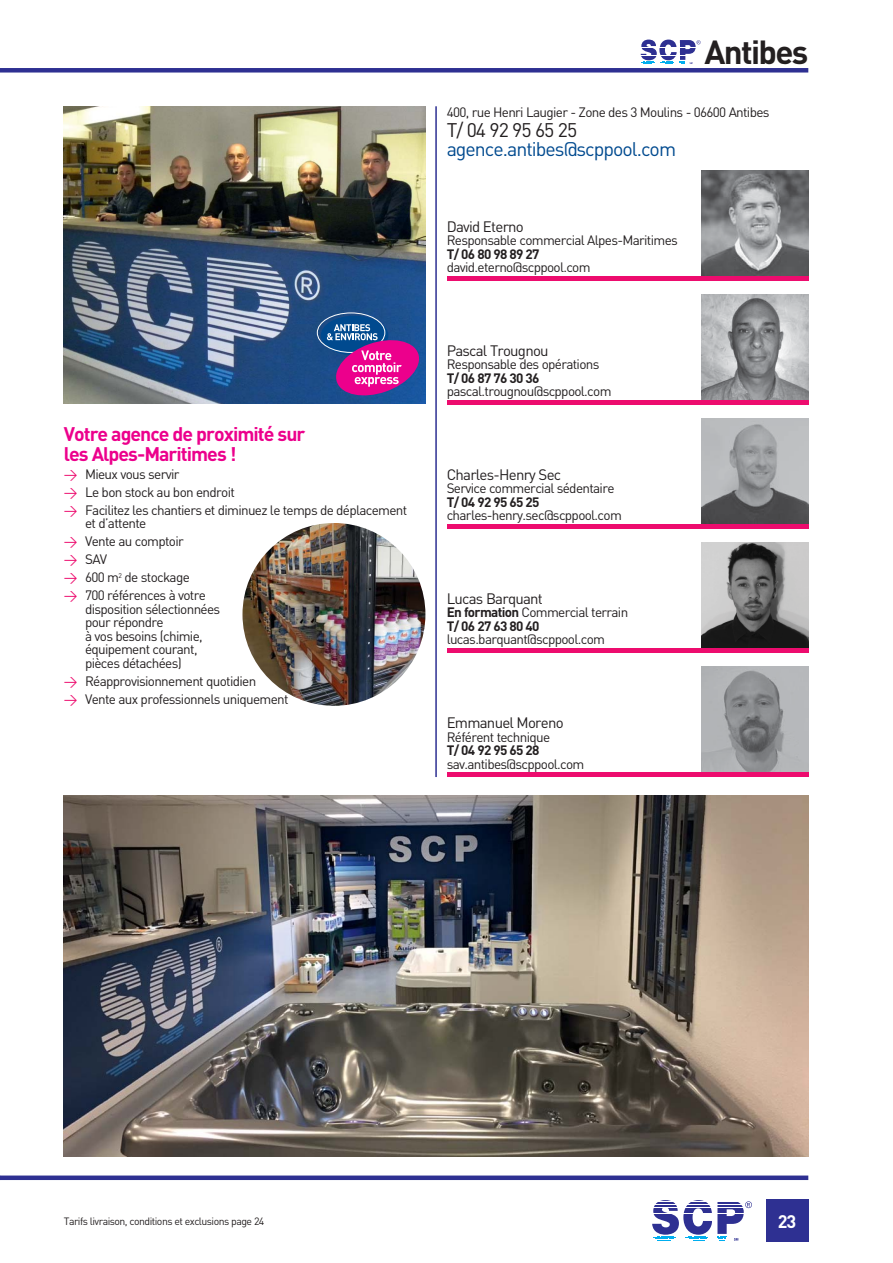
<style>
.page{position:relative;width:893px;height:1263px;background:#fff}
.page>*{position:absolute;margin:0;border:0;box-sizing:border-box;transform-origin:0 0}
.t1{font:700 33px "DIN";letter-spacing:-.05em;color:#231f20}
.t2{font:700 19.5px/19.5px "DIN";letter-spacing:-.05em;color:#ec008c}
.t3{font:19.5px "DIN";letter-spacing:-.05em;color:#004a8f}
.t4{font:19.5px "DIN";letter-spacing:-.05em;color:#231f20}
.t5{font:700 18px "DIN";color:#fff}
.t6{font:15px "DIN";letter-spacing:-.05em;color:#231f20}
.t7{font:13.5px/18px "DIN";letter-spacing:-.05em;color:#231f20}
.t8{font:700 13.5px/13.5px "DIN";letter-spacing:-.05em;color:#231f20}
.t9{font:10.5px "DIN";letter-spacing:-.05em;color:#231f20}
.s1{color:#ed0c6e}
.s2{font-weight:400}
</style>
<div class="page">
<div style="left:765px;top:1199px;width:43px;height:43px;background:#2e3092"></div>
<hr style="left:656px;top:1220px;width:23px;height:2px;background:#2e3092">
<hr style="left:652px;top:1223px;width:27px;height:3px;background:#2e3092">
<hr style="left:652px;top:1227px;width:27px;height:3px;background:#2e3092">
<svg style="left:655px;top:1231px;width:21px;height:4px"></svg>
<hr style="left:683px;top:1220px;width:29px;height:2px;background:#2e3092">
<hr style="left:683px;top:1223px;width:29px;height:3px;background:#2e3092">
<hr style="left:683px;top:1227px;width:28px;height:3px;background:#2e3092">
<svg style="left:688px;top:1231px;width:20px;height:4px"></svg>
<hr style="left:717px;top:1220px;width:25px;height:2px;background:#2e3092">
<hr style="left:717px;top:1223px;width:22px;height:3px;background:#2e3092">
<svg style="left:653px;top:1236px;width:22px;height:5px"></svg>
<svg style="left:685px;top:1236px;width:23px;height:5px"></svg>
<svg style="left:717px;top:1227px;width:10px;height:14px"></svg>
<svg style="left:734px;top:1238px;width:4px;height:3px"></svg>
<svg style="left:653px;top:1200px;width:99px;height:19px"></svg>
<hr style="left:0;top:1176px;width:808px;height:4px;background:#2e3092">
<hr style="left:435px;top:106px;width:2px;height:671px;background:#2e3092">
<img style="left:64px;top:106px;width:361px;height:298px">
<img style="left:64px;top:795px;width:744px;height:362px">
<img style="left:702px;top:170px;width:106px;height:106px">
<div style="left:446px;top:276px;width:362px;height:5px;background:#ed0c6e"></div>
<img style="left:702px;top:294px;width:106px;height:106px">
<div style="left:446px;top:400px;width:362px;height:5px;background:#ed0c6e"></div>
<img style="left:702px;top:542px;width:106px;height:107px">
<hr style="left:446px;top:649px;width:362px;height:4px;background:#ed0c6e">
<img style="left:702px;top:666px;width:106px;height:107px">
<hr style="left:446px;top:773px;width:362px;height:4px;background:#ed0c6e">
<img style="left:702px;top:418px;width:106px;height:107px">
<hr style="left:446px;top:525px;width:362px;height:4px;background:#ed0c6e">
<div style="left:0;top:68px;width:808px;height:5px;background:#2e3092"></div>
<svg style="left:640px;top:40px;width:60px;height:24px"></svg>
<img style="left:242px;top:523px;width:183px;height:183px;border-radius:50%">
<div style="left:321px;top:316px;width:67px;height:39px;background:#004a8f;border-radius:50%"></div>
<div style="left:317px;top:313px;width:68px;height:40px;border:1px solid #fff;border-radius:50%"></div>
<svg style="left:327px;top:324px;width:96px;height:75px;background:#86459d"></svg>
<h2 class="t2" style="left:64px;top:427px;width:243px">Votre agence de proximité sur les Alpes-Maritimes !</h2>
<p class="t7" style="left:64px;top:467px;width:345px"><span class="s1">&gt;</span> Mieux vous servir<br><span class="s1">&gt;</span> Le bon stock au bon endroit<br><span class="s1">&gt;</span> Facilitez les chantiers et diminuez le temps de déplacement</p>
<p class="t7" style="left:64px;top:516px;width:144px;text-indent:21px">et d’attente<br><span class="s1">&gt;</span> Vente au comptoir<br><span class="s1">&gt;</span> SAV<br><span class="s1">&gt;</span> 600 m<sup>2</sup> de stockage <span class="s1">&gt;</span> 700 références à votre</p>
<p class="t7" style="left:85px;top:604px;width:137px;line-height:13.5px">disposition sélectionnées pour répondre<br>à vos besoins (chimie, équipement courant, pièces détachées)</p>
<p class="t7" style="left:64px;top:674px;width:226px"><span class="s1">&gt;</span> Réapprovisionnement quotidien<br><span class="s1">&gt;</span> Vente aux professionnels uniquement</p>
<h1 class="t1" style="left:704px;top:40px;width:105px">Antibes</h1>
<p class="t7" style="left:446px;top:105px;width:324px">400, rue Henri Laugier - Zone des 3 Moulins - 06600 Antibes</p>
<h2 class="t4" style="left:446px;top:123px;width:132px">T/ 04 92 95 65 25</h2>
<h2 class="t3" style="left:446px;top:142px;width:231px">agence.antibes@scppool.com</h2>
<p class="t6" style="left:446px;top:221px;width:79px">David Eterno</p>
<p class="t7" style="left:446px;top:233px;width:233px">Responsable commercial Alpes-Maritimes</p>
<p class="t8" style="left:446px;top:249px;width:94px">T/ 06 80 98 89 27</p>
<p class="t7" style="left:446px;top:260px;width:145px">david.eterno@scppool.com</p>
<p class="t6" style="left:446px;top:345px;width:103px">Pascal Trougnou</p>
<p class="t7" style="left:446px;top:357px;width:154px">Responsable des opérations</p>
<p class="t8" style="left:446px;top:373px;width:94px">T/ 06 87 76 30 36</p>
<p class="t7" style="left:446px;top:384px;width:166px">pascal.trougnou@scppool.com</p>
<p class="t6" style="left:446px;top:469px;width:116px">Charles-Henry Sec</p>
<p class="t7" style="left:446px;top:481px;width:169px">Service commercial sédentaire</p>
<p class="t8" style="left:446px;top:497px;width:94px">T/ 04 92 95 65 25</p>
<p class="t7" style="left:446px;top:508px;width:177px">charles-henry.sec@scppool.com</p>
<p class="t6" style="left:446px;top:593px;width:98px">Lucas Barquant</p>
<p class="t8" style="left:446px;top:607px;width:183px">En formation <span class="s2">Commercial terrain<br></span>T/ 06 27 63 80 40</p>
<p class="t7" style="left:446px;top:632px;width:160px">lucas.barquant@scppool.com</p>
<p class="t6" style="left:446px;top:717px;width:118px">Emmanuel Moreno</p>
<p class="t7" style="left:446px;top:729px;width:105px">Référent technique</p>
<p class="t8" style="left:446px;top:745px;width:94px">T/ 04 92 95 65 28</p>
<p class="t7" style="left:446px;top:756px;width:139px">sav.antibes@scppool.com</p>
<p class="t9" style="left:64px;top:1217px;width:202px">Tarifs livraison, conditions et exclusions page 24</p>
<h3 class="t5" style="left:777px;top:1215px;width:20px">23</h3>
</div>
